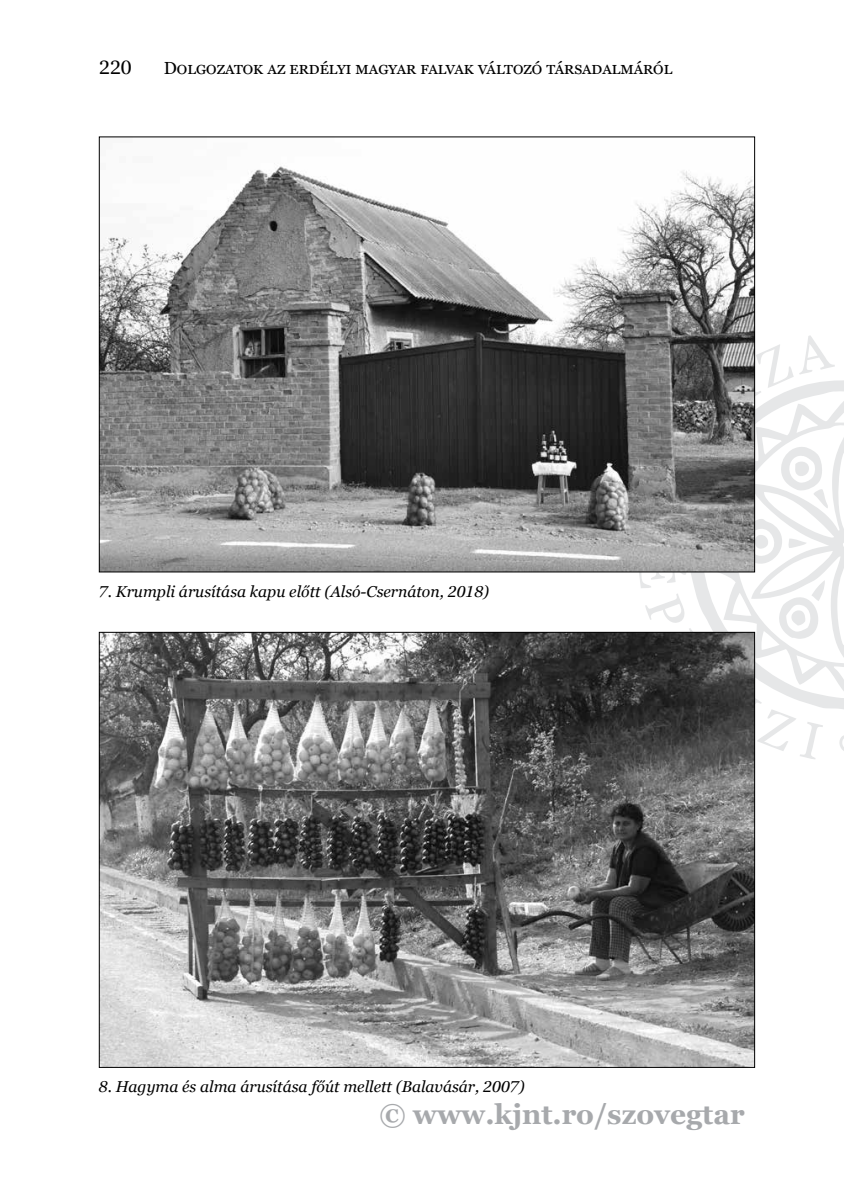
<style>
.page{position:relative;width:844px;height:1191px;background:#fff}
.page>*{position:absolute;margin:0;border:0;box-sizing:border-box;transform-origin:0 0}
.t1{font:700 28px "Georgia";color:#a7a9ac}
.t2{font:19.25px "Georgia";color:#000}
.t3{font:17.5px "Georgia";letter-spacing:.035em;color:#000}
.t4{font:italic 15.75px "Georgia";color:#000}
</style>
<div class="page">
<svg style="left:636px;top:335px;width:207px;height:424px"></svg>
<img style="left:101px;top:163px;width:651px;height:407px">
<img style="left:101px;top:634px;width:651px;height:431px">
<p class="t2" style="left:99px;top:56px;width:34px">220</p>
<p class="t3" style="left:164px;top:58px;width:506px">Dolgozatok az erdélyi magyar falvak változó társadalmáról</p>
<p class="t4" style="left:99px;top:581px;width:392px">7. Krumpli árusítása kapu előtt (Alsó-Csernáton, 2018)</p>
<p class="t4" style="left:99px;top:1076px;width:427px">8. Hagyma és alma árusítása főút mellett (Balavásár, 2007)</p>
<h1 class="t1" style="left:379px;top:1096px;width:367px">© www.kjnt.ro/szovegtar</h1>
</div>
